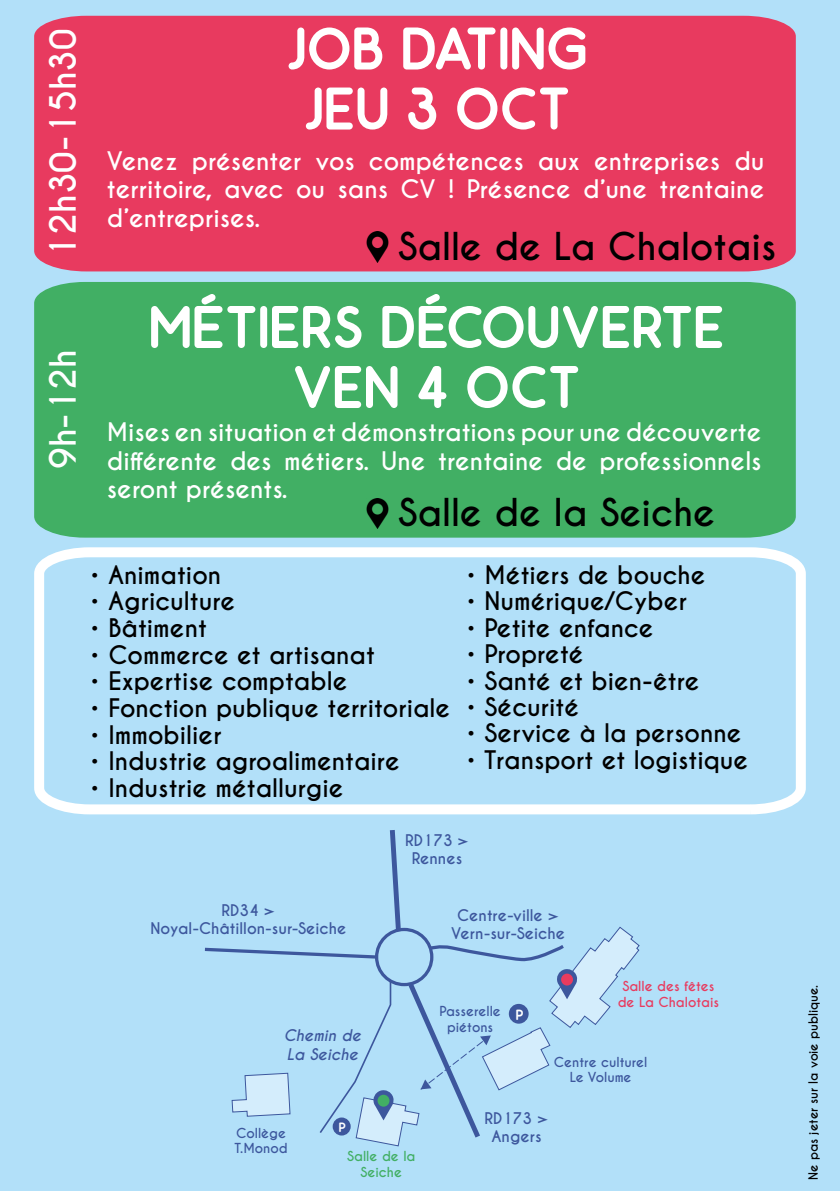
<style>
.page{position:relative;width:840px;height:1191px;background:#fff}
.page>*{position:absolute;margin:0;border:0;box-sizing:border-box;transform-origin:0 0}
.t1{font:700 60px/60px "Odin";color:#fff}
.t2{font:700 36px "Caviar Dreams";color:#000}
.t3{font:700 34px "Caviar Dreams";color:#fff}
.t4{font:700 24px "Caviar Dreams";color:#000}
.t5{font:700 24px/28.8px "Caviar Dreams";color:#fff;text-align:justify}
.t6{font:700 15.2px/18.2px "Caviar Dreams";color:#3d579d;text-align:center}
.t7{font:italic 700 15.2px/18.2px "Caviar Dreams";color:#3d579d}
.t8{font:700 14.8px "Odin";color:#fff}
.t9{font:700 13.6px "Odin";color:#fff}
.t10{font:700 13px/15.6px "Caviar Dreams";color:#3d579d;text-align:center}
.t11{font:700 13px/15.6px "Caviar Dreams";color:#e83b5f;text-align:center}
.t12{font:700 13px/15.6px "Caviar Dreams";color:#42af64;text-align:center}
.t13{font:700 12px "Caviar Dreams";color:#000}
</style>
<div class="page">
<div style="left:0;top:0;width:839px;height:1191px;background:#b2e0f9"></div>
<div style="left:34px;top:16px;width:761px;height:255px;background:#e83a5f"></div>
<img style="left:362px;top:231px;width:30px;height:31px">
<div style="left:34px;top:282px;width:761px;height:255px;background:#41af64"></div>
<img style="left:362px;top:498px;width:30px;height:31px">
<svg style="left:204px;top:830px;width:435px;height:316px"></svg>
<div style="left:560px;top:973px;width:12px;height:12px;background:#e83b5f;border-radius:50%"></div>
<svg style="left:34px;top:547px;width:772px;height:268px"></svg>
<h3 class="t3" style="left:42px;top:258px;width:231px;rotate:-90deg">12h30-15h30</h3>
<h3 class="t3" style="left:42px;top:469px;width:121px;rotate:-90deg">9h-12h</h3>
<h1 class="t1" style="left:286px;top:19px;width:303px">JOB DATING<br>JEU 3 OCT</h1>
<p class="t5" style="left:107px;top:147px;width:658px">Venez présenter vos compétences aux entreprises du territoire, avec ou sans CV ! Présence d’une trentaine d’entreprises.</p>
<h2 class="t2" style="left:398px;top:224px;width:379px">Salle de La Chalotais</h2>
<h1 class="t1" style="left:149px;top:297px;width:577px;text-align:center">MÉTIERS DÉCOUVERTE<br>VEN 4 OCT</h1>
<p class="t5" style="left:107px;top:418px;width:656px">Mises en situation et démonstrations pour une découverte différente des métiers. Une trentaine de professionnels seront présents.</p>
<h2 class="t2" style="left:398px;top:491px;width:318px">Salle de la Seiche</h2>
<p class="t4" style="left:90px;top:560px;width:133px">• Animation</p>
<p class="t4" style="left:466px;top:560px;width:241px">• Métiers de bouche</p>
<p class="t4" style="left:90px;top:587px;width:147px">• Agriculture</p>
<p class="t4" style="left:90px;top:640px;width:286px">• Commerce et artisanat</p>
<p class="t4" style="left:90px;top:613px;width:118px">• Bâtiment</p>
<p class="t4" style="left:90px;top:666px;width:259px">• Expertise comptable</p>
<p class="t4" style="left:466px;top:586px;width:222px">• Numérique/Cyber</p>
<p class="t4" style="left:466px;top:613px;width:189px">• Petite enfance</p>
<p class="t4" style="left:466px;top:639px;width:119px">• Propreté</p>
<p class="t4" style="left:466px;top:666px;width:235px">• Santé et bien-être</p>
<p class="t4" style="left:90px;top:693px;width:361px">• Fonction publique territoriale</p>
<p class="t4" style="left:90px;top:720px;width:133px">• Immobilier</p>
<p class="t4" style="left:466px;top:692px;width:114px">• Sécurité</p>
<p class="t4" style="left:466px;top:719px;width:277px">• Service à la personne</p>
<p class="t4" style="left:90px;top:746px;width:311px">• Industrie agroalimentaire</p>
<p class="t4" style="left:90px;top:773px;width:255px">• Industrie métallurgie</p>
<p class="t4" style="left:466px;top:745px;width:283px">• Transport et logistique</p>
<p class="t6" style="left:150px;top:901px;width:197px">RD34 &gt;<br>Noyal-Châtillon-sur-Seiche</p>
<p class="t6" style="left:405px;top:831px;width:66px">RD173 &gt;<br>Rennes</p>
<p class="t6" style="left:451px;top:906px;width:115px">Centre-ville &gt;<br>Vern-sur-Seiche</p>
<p class="t7" style="left:283px;top:1027px;width:79px">Chemin de<br>La Seiche</p>
<p class="t10" style="left:234px;top:1125px;width:55px;text-align:left">Collège<br>T.Monod</p>
<p class="t9" style="left:339px;top:1119px;width:9px">P</p>
<p class="t12" style="left:347px;top:1149px;width:70px">Salle de la<br>Seiche</p>
<p class="t10" style="left:439px;top:1003px;width:63px">Passerelle piétons</p>
<p class="t8" style="left:515px;top:1005px;width:9px">P</p>
<p class="t11" style="left:617px;top:978px;width:103px">Salle des fêtes de La Chalotais</p>
<p class="t10" style="left:553px;top:1054px;width:95px">Centre culturel<br>Le Volume</p>
<p class="t6" style="left:484px;top:1109px;width:66px">RD173 &gt;<br>Angers</p>
<p class="t13" style="left:805px;top:1179px;width:196px;rotate:-90deg">Ne pas jeter sur la voie publique.</p>
</div>
